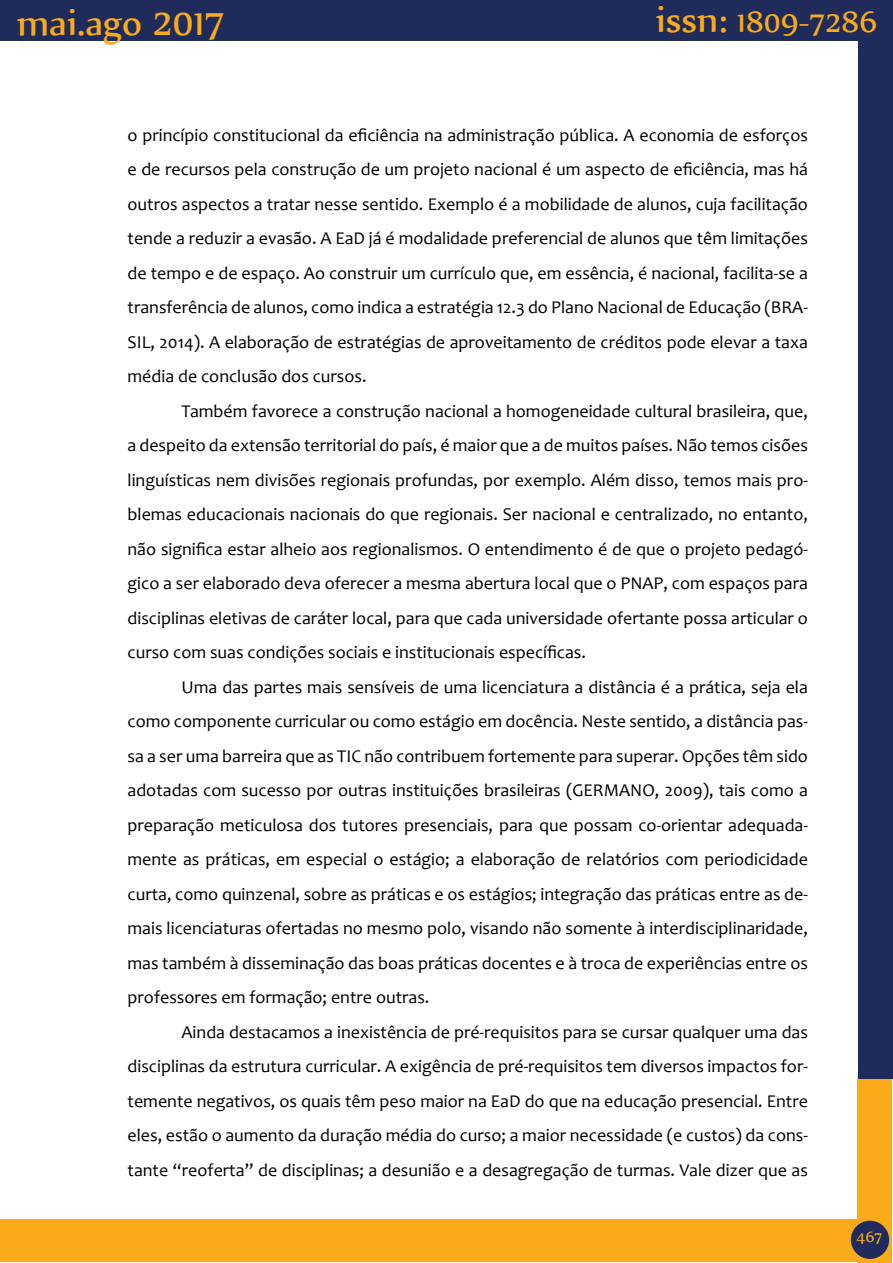
<style>
.page{position:relative;width:893px;height:1263px;background:#fff}
.page>*{position:absolute;margin:0;border:0;box-sizing:border-box;transform-origin:0 0}
.t1{font:45px "Nyala";color:#fbaa19}
.t2{font:36px "Nyala";color:#fbaa19}
.t3{font:18px/34.5px "Candara";color:#000;text-align:justify}
.t4{font:18px "Nyala";color:#fbaa19}
.s1{font-size:45px}
</style>
<div class="page">
<div style="left:858px;top:0;width:34px;height:1079px;background:#1e2b5b"></div>
<div style="left:0;top:0;width:890px;height:41px;background:#1e2b5b"></div>
<div style="left:857px;top:1079px;width:34px;height:184px;background:#fbaa19"></div>
<div style="left:0;top:1219px;width:860px;height:43px;background:#fbaa19"></div>
<div style="left:851px;top:1221px;width:38px;height:38px;background:#1e2b5b;border-radius:50%"></div>
<h1 class="t1" style="left:17px;top:-6px;width:210px">mai.ago 2017</h1>
<h2 class="t2" style="left:656px;top:0;width:223px"><span class="s1">issn:</span> 1809-7286</h2>
<p class="t3" style="left:128px;top:117px;width:682px">o princípio constitucional da eficiência na administração pública. A economia de esforços e de recursos pela construção de um projeto nacional é um aspecto de eficiência, mas há outros aspectos a tratar nesse sentido. Exemplo é a mobilidade de alunos, cuja facilitação tende a reduzir a evasão. A EaD já é modalidade preferencial de alunos que têm limitações de tempo e de espaço. Ao construir um currículo que, em essência, é nacional, facilita-se a transferência de alunos, como indica a estratégia 12.3 do Plano Nacional de Educação (BRA-SIL, 2014). A elaboração de estratégias de aproveitamento de créditos pode elevar a taxa média de conclusão dos cursos.</p>
<p class="t3" style="left:128px;top:393px;width:682px;text-indent:54px">Também favorece a construção nacional a homogeneidade cultural brasileira, que, a despeito da extensão territorial do país, é maior que a de muitos países. Não temos cisões linguísticas nem divisões regionais profundas, por exemplo. Além disso, temos mais pro&shy;blemas educacionais nacionais do que regionais. Ser nacional e centralizado, no entanto, não significa estar alheio aos regionalismos. O entendimento é de que o projeto pedagó&shy;gico a ser elaborado deva oferecer a mesma abertura local que o PNAP, com espaços para disciplinas eletivas de caráter local, para que cada universidade ofertante possa articular o curso com suas condições sociais e institucionais específicas.</p>
<p class="t3" style="left:128px;top:669px;width:682px;text-indent:54px">Uma das partes mais sensíveis de uma licenciatura a distância é a prática, seja ela como componente curricular ou como estágio em docência. Neste sentido, a distância pas&shy;sa a ser uma barreira que as TIC não contribuem fortemente para superar. Opções têm sido adotadas com sucesso por outras instituições brasileiras (GERMANO, 2009), tais como a preparação meticulosa dos tutores presenciais, para que possam co-orientar adequada&shy;mente as práticas, em especial o estágio; a elaboração de relatórios com periodicidade curta, como quinzenal, sobre as práticas e os estágios; integração das práticas entre as de&shy;mais licenciaturas ofertadas no mesmo polo, visando não somente à interdisciplinaridade, mas também à disseminação das boas práticas docentes e à troca de experiências entre os professores em formação; entre outras.</p>
<p class="t3" style="left:128px;top:1014px;width:682px;text-indent:54px">Ainda destacamos a inexistência de pré-requisitos para se cursar qualquer uma das disciplinas da estrutura curricular. A exigência de pré-requisitos tem diversos impactos for&shy;temente negativos, os quais têm peso maior na EaD do que na educação presencial. Entre eles, estão o aumento da duração média do curso; a maior necessidade (e custos) da cons&shy;tante “reoferta” de disciplinas; a desunião e a desagregação de turmas. Vale dizer que as</p>
<p class="t4" style="left:856px;top:1226px;width:28px">467</p>
</div>
